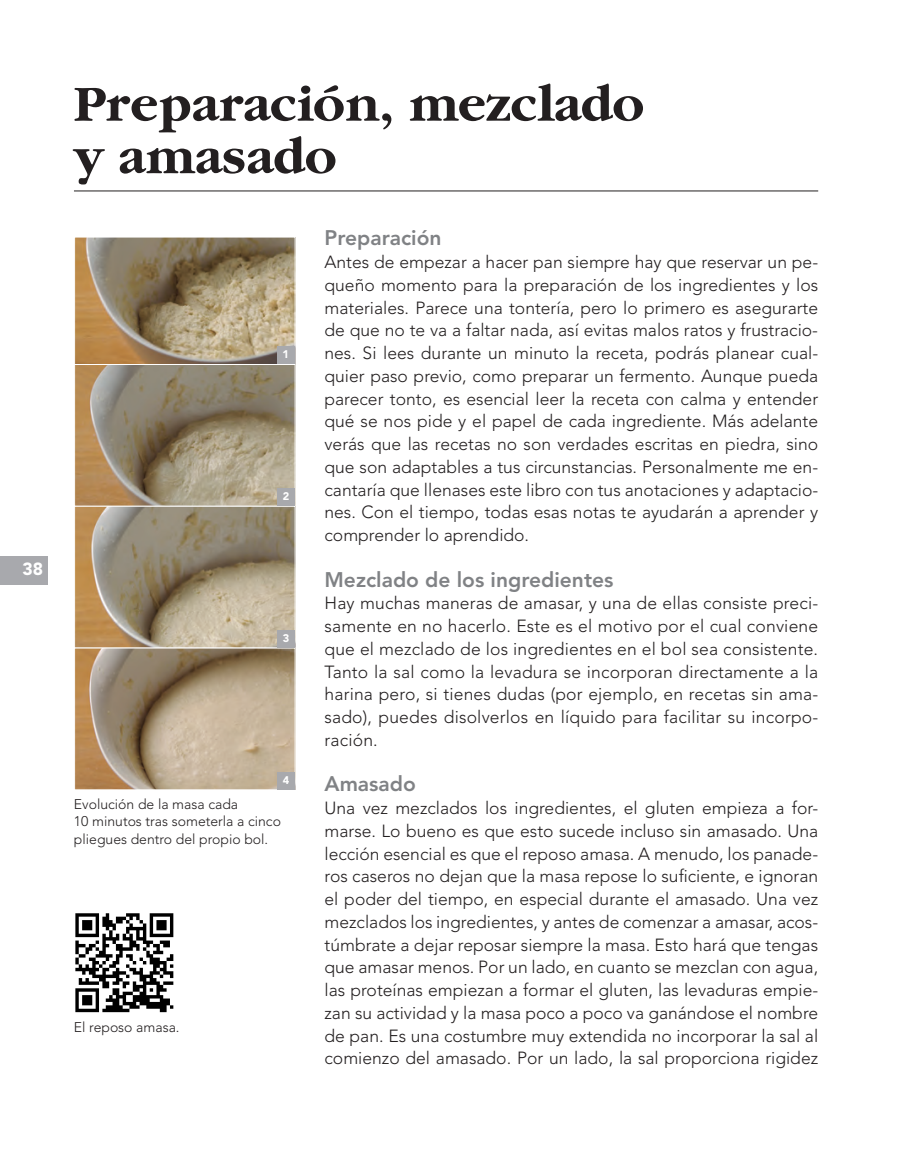
<style>
.page{position:relative;width:917px;height:1165px;background:#fff}
.page>*{position:absolute;margin:0;border:0;box-sizing:border-box;transform-origin:0 0}
.t1{font:700 52.5px/52.5px "Garamond";color:#231f20}
.t2{font:800 21px "Avenir";color:#808285}
.t3{font:300 17.5px/22.8px "Avenir";color:#231f20;text-align:justify}
.t4{font:900 17.5px "Avenir";color:#fff}
.t5{font:300 14px/17.5px "Avenir";color:#231f20}
.t6{font:900 11.03px "Avenir";color:#fff}
</style>
<div class="page">
<div style="left:0;top:556px;width:48px;height:29px;background:#a8a9ad"></div>
<hr style="left:74px;top:190px;width:744px;height:1px;background:#231f20">
<img style="left:76px;top:239px;width:218px;height:549px">
<div style="left:74px;top:237px;width:222px;height:128px;border:1px solid #fff"></div>
<div style="left:74px;top:364px;width:222px;height:143px;border:1px solid #fff"></div>
<div style="left:74px;top:506px;width:222px;height:142px;border:1px solid #fff"></div>
<div style="left:74px;top:648px;width:222px;height:142px;border:1px solid #fff"></div>
<div style="left:277px;top:347px;width:17px;height:17px;background:#a8a9ad"></div>
<div style="left:277px;top:488px;width:18px;height:18px;background:#a8a9ad"></div>
<div style="left:277px;top:772px;width:18px;height:17px;background:#a8a9ad"></div>
<div style="left:277px;top:630px;width:18px;height:18px;background:#a8a9ad"></div>
<img style="left:75px;top:913px;width:99px;height:100px">
<p class="t4" style="left:22px;top:558px;width:22px">38</p>
<h1 class="t1" style="left:74px;top:79px;width:571px">Preparación, mezclado y amasado</h1>
<p class="t6" style="left:283px;top:348px;width:8px">1</p>
<p class="t6" style="left:283px;top:490px;width:8px">2</p>
<p class="t6" style="left:283px;top:631px;width:8px">3</p>
<p class="t6" style="left:283px;top:773px;width:8px">4</p>
<p class="t5" style="left:74px;top:795px;width:209px">Evolución de la masa cada<br>10 minutos tras someterla a cinco pliegues dentro del propio bol.</p>
<p class="t5" style="left:74px;top:1018px;width:107px">El reposo amasa.</p>
<p class="t2" style="left:324px;top:226px;width:119px">Preparación</p>
<p class="t3" style="left:324px;top:251px;width:495px">Antes de empezar a hacer pan siempre hay que reservar un pe&shy;queño momento para la preparación de los ingredientes y los materiales. Parece una tontería, pero lo primero es asegurarte de que no te va a faltar nada, así evitas malos ratos y frustracio&shy;nes. Si lees durante un minuto la receta, podrás planear cual&shy;quier paso previo, como preparar un fermento. Aunque pueda parecer tonto, es esencial leer la receta con calma y entender qué se nos pide y el papel de cada ingrediente. Más adelante verás que las recetas no son verdades escritas en piedra, sino que son adaptables a tus circunstancias. Personalmente me en&shy;cantaría que llenases este libro con tus anotaciones y adaptacio&shy;nes. Con el tiempo, todas esas notas te ayudarán a aprender y comprender lo aprendido.</p>
<p class="t2" style="left:324px;top:567px;width:290px">Mezclado de los ingredientes</p>
<p class="t3" style="left:324px;top:592px;width:495px">Hay muchas maneras de amasar, y una de ellas consiste preci&shy;samente en no hacerlo. Este es el motivo por el cual conviene que el mezclado de los ingredientes en el bol sea consistente.<br>Tanto la sal como la levadura se incorporan directamente a la harina pero, si tienes dudas (por ejemplo, en recetas sin ama&shy;sado), puedes disolverlos en líquido para facilitar su incorpo&shy;ración.</p>
<p class="t2" style="left:324px;top:772px;width:93px">Amasado</p>
<p class="t3" style="left:324px;top:797px;width:495px">Una vez mezclados los ingredientes, el gluten empieza a for&shy;marse. Lo bueno es que esto sucede incluso sin amasado. Una lección esencial es que el reposo amasa. A menudo, los panade&shy;ros caseros no dejan que la masa repose lo suficiente, e ignoran el poder del tiempo, en especial durante el amasado. Una vez mezclados los ingredientes, y antes de comenzar a amasar, acos&shy;túmbrate a dejar reposar siempre la masa. Esto hará que tengas que amasar menos. Por un lado, en cuanto se mezclan con agua, las proteínas empiezan a formar el gluten, las levaduras empie&shy;zan su actividad y la masa poco a poco va ganándose el nombre de pan. Es una costumbre muy extendida no incorporar la sal al comienzo del amasado. Por un lado, la sal proporciona rigidez</p>
</div>
